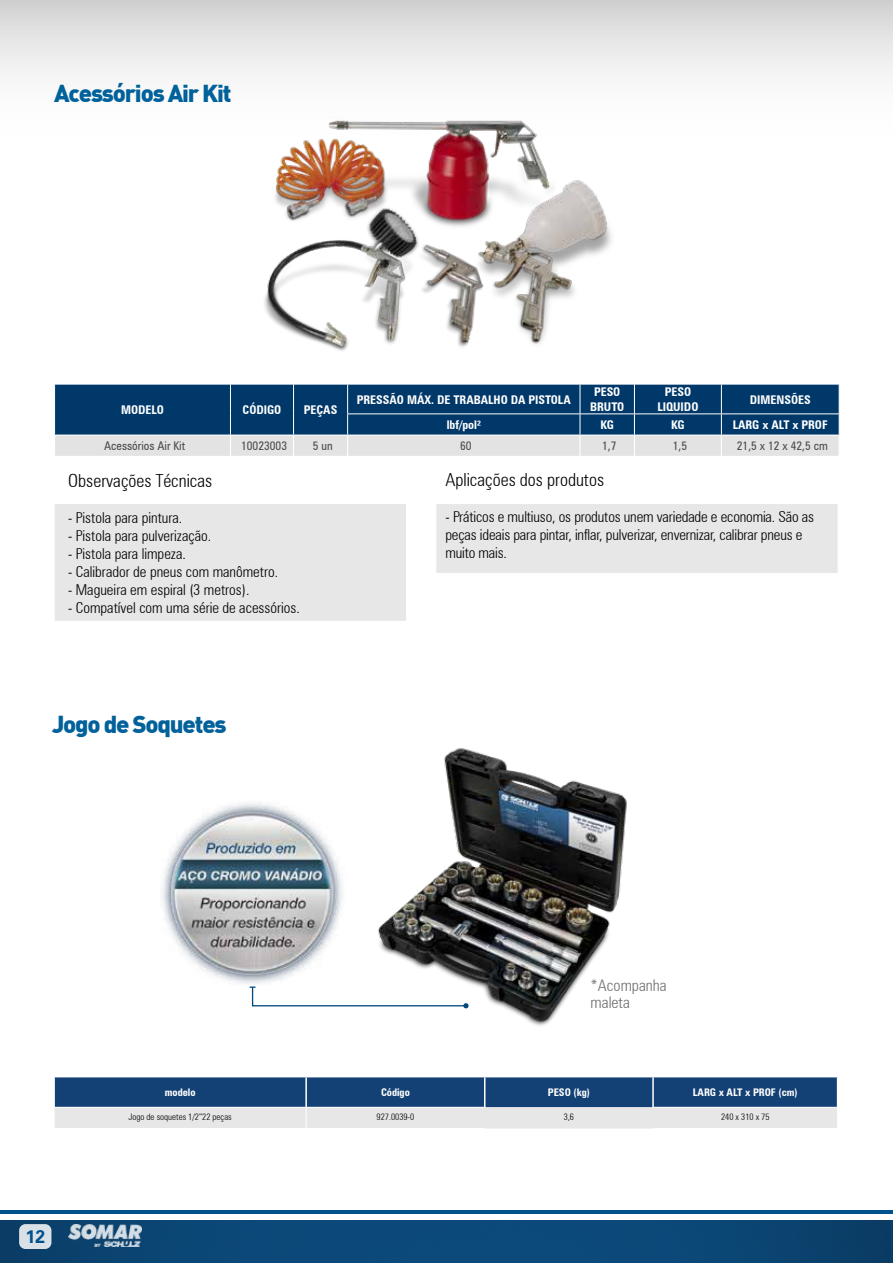
<style>
.page{position:relative;width:893px;height:1263px;background:#fff}
.page>*{position:absolute;margin:0;border:0;box-sizing:border-box;transform-origin:0 0}
.t1{font:900 24px "DIN";letter-spacing:-.05em;color:#00619b}
.t2{font:300 condensed 18px "Zurich BT";color:#030304}
.t3{font:700 18px "Zurich BT";color:#00528d}
.t4{font:300 condensed 16.05px/17px "Zurich BT";color:#706f6f}
.t5{font:300 condensed 15px/18px "Zurich BT";color:#000}
.t6{font:700 condensed 12px/14.4px "Zurich BT";color:#fff;text-align:center}
.t7{font:condensed 12px "Zurich BT";color:#4d4d4f}
.t8{font:700 condensed 10.5px "Zurich BT";color:#fff}
.t9{font:300 condensed 9px "Zurich BT";color:#000}
</style>
<div class="page">
<hr style="left:0;top:1210px;width:893px;height:3px;background:#00528d">
<img style="left:0;top:1220px;width:892px;height:43px">
<hr style="left:892px;top:1220px;width:1px;height:43px;background:#004764">
<div style="left:0;top:0;width:893px;height:147px;background:linear-gradient(to bottom,#d7d7d7,#fff)"></div>
<div style="left:19px;top:1224px;width:32px;height:25px;background:#d9e1e7;border-radius:6px"></div>
<img style="left:68px;top:1225px;width:74px;height:21px">
<div style="left:55px;top:504px;width:351px;height:117px;background:#e7e7e8"></div>
<div style="left:436px;top:503px;width:402px;height:71px;background:#e7e7e8;border:1px solid #fff"></div>
<svg style="left:54px;top:384px;width:786px;height:72px;background:#496f91"></svg>
<hr style="left:347px;top:413px;width:233px;height:1px;background:#fff">
<hr style="left:580px;top:413px;width:54px;height:1px;background:#fff">
<hr style="left:634px;top:413px;width:87px;height:1px;background:#fff">
<hr style="left:721px;top:413px;width:118px;height:1px;background:#fff">
<img style="left:260px;top:109px;width:353px;height:242px">
<svg style="left:54px;top:1077px;width:784px;height:51px;background:#6e88a6"></svg>
<img style="left:378px;top:748px;width:249px;height:278px">
<img style="left:161px;top:803px;width:182px;height:185px">
<svg style="left:250px;top:986px;width:219px;height:22px"></svg>
<h1 class="t1" style="left:54px;top:78px;width:179px">Acessórios Air Kit</h1>
<p class="t6" style="left:121px;top:403px;width:44px">MODELO</p>
<p class="t6" style="left:243px;top:403px;width:40px">CÓDIGO</p>
<p class="t6" style="left:304px;top:403px;width:35px">PEÇAS</p>
<p class="t6" style="left:357px;top:392px;width:215px">PRESSÃO MÁX. DE TRABALHO DA PISTOLA</p>
<p class="t6" style="left:590px;top:385px;width:36px">PESO<br>BRUTO</p>
<p class="t6" style="left:657px;top:385px;width:43px">PESO<br>LIQUIDO</p>
<p class="t6" style="left:750px;top:392px;width:62px">DIMENSÕES</p>
<p class="t6" style="left:447px;top:417px;width:36px">lbf/pol²</p>
<p class="t6" style="left:600px;top:417px;width:15px">KG</p>
<p class="t6" style="left:671px;top:417px;width:15px">KG</p>
<p class="t6" style="left:733px;top:417px;width:97px">LARG x ALT x PROF</p>
<p class="t7" style="left:104px;top:439px;width:82px">Acessórios Air Kit</p>
<p class="t7" style="left:241px;top:439px;width:47px">10023003</p>
<p class="t7" style="left:313px;top:439px;width:21px">5 un</p>
<p class="t7" style="left:460px;top:439px;width:13px">60</p>
<p class="t7" style="left:602px;top:439px;width:16px">1,7</p>
<p class="t7" style="left:673px;top:439px;width:16px">1,5</p>
<p class="t7" style="left:737px;top:439px;width:93px">21,5 x 12 x 42,5 cm</p>
<p class="t2" style="left:68px;top:470px;width:146px">Observações Técnicas</p>
<p class="t5" style="left:68px;top:509px;width:116px">- Pistola para pintura.</p>
<p class="t5" style="left:68px;top:527px;width:144px">- Pistola para pulverização.</p>
<p class="t5" style="left:68px;top:545px;width:119px">- Pistola para limpeza.</p>
<p class="t5" style="left:68px;top:563px;width:211px">- Calibrador de pneus com manômetro.</p>
<p class="t5" style="left:68px;top:581px;width:183px">- Magueira em espiral (3 metros).</p>
<p class="t5" style="left:68px;top:599px;width:233px">- Compatível com uma série de acessórios.</p>
<h1 class="t1" style="left:52px;top:708px;width:176px">Jogo de Soquetes</h1>
<p class="t2" style="left:445px;top:469px;width:160px">Aplicações dos produtos</p>
<p class="t5" style="left:445px;top:507px;width:370px">- Práticos e multiuso, os produtos unem variedade e economia. São as peças ideais para pintar, inflar, pulverizar, envernizar, calibrar pneus e muito mais.</p>
<p class="t4" style="left:591px;top:976px;width:78px">*Acompanha maleta</p>
<p class="t3" style="left:25px;top:1224px;width:21px">12</p>
<p class="t8" style="left:165px;top:1086px;width:32px">modelo</p>
<p class="t8" style="left:381px;top:1086px;width:30px">Código</p>
<p class="t8" style="left:548px;top:1086px;width:44px">PESO (kg)</p>
<p class="t8" style="left:693px;top:1086px;width:106px">LARG x ALT x PROF (cm)</p>
<p class="t9" style="left:129px;top:1111px;width:105px">Jogo de soquetes 1/2”22 peças</p>
<p class="t9" style="left:377px;top:1111px;width:39px">927.0039-0</p>
<p class="t9" style="left:564px;top:1111px;width:12px">3,6</p>
<p class="t9" style="left:721px;top:1111px;width:50px">240 x 310 x 75</p>
</div>
